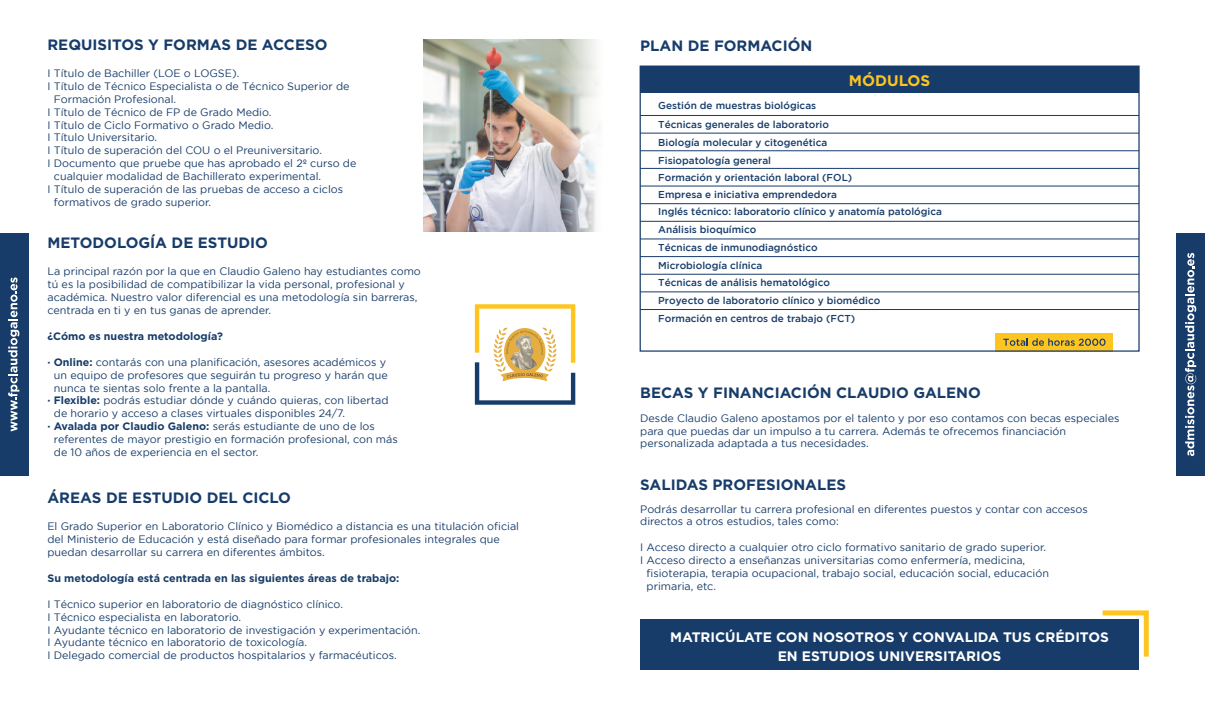
<style>
.page{position:relative;width:1205px;height:709px;background:#fff}
.page>*{position:absolute;margin:0;border:0;box-sizing:border-box;transform-origin:0 0}
.t1{font:700 15.25px "Gotham";color:#fec41f}
.t2{font:700 15px "Gotham";color:#173c6a}
.t3{font:700 13.75px/19px "Gotham";color:#fff;text-align:center}
.t4{font:10.75px/12.9px "Gotham";color:#173c6a}
.t5{font:700 10.75px "Gotham";color:#173c6a}
.t6{font:500 10px/17.5px "Gotham";color:#173c6a}
.s1{font-weight:700}
.s2{font-weight:400}
</style>
<div class="page">
<img style="left:423px;top:39px;width:136px;height:193px">
<div style="left:995px;top:333px;width:118px;height:18px;background:#fec41f"></div>
<svg style="left:1003px;top:338px;width:102px;height:8px"></svg>
<div style="left:640px;top:66px;width:499px;height:26px;background:#173c6a"></div>
<hr style="left:640px;top:115px;width:499px;height:1px;background:#173c6a">
<hr style="left:640px;top:133px;width:499px;height:1px;background:#173c6a">
<hr style="left:640px;top:150px;width:499px;height:1px;background:#173c6a">
<hr style="left:640px;top:168px;width:499px;height:1px;background:#173c6a">
<hr style="left:640px;top:186px;width:499px;height:1px;background:#173c6a">
<hr style="left:640px;top:203px;width:499px;height:1px;background:#173c6a">
<hr style="left:640px;top:221px;width:499px;height:1px;background:#173c6a">
<hr style="left:640px;top:239px;width:499px;height:1px;background:#173c6a">
<hr style="left:640px;top:256px;width:499px;height:1px;background:#173c6a">
<hr style="left:640px;top:274px;width:499px;height:1px;background:#173c6a">
<hr style="left:640px;top:291px;width:499px;height:1px;background:#173c6a">
<hr style="left:640px;top:309px;width:499px;height:1px;background:#173c6a">
<div style="left:639px;top:65px;width:500px;height:287px;border:1px solid #173c6a"></div>
<div style="left:640px;top:619px;width:499px;height:51px;background:#173c6a"></div>
<svg style="left:1102px;top:610px;width:47px;height:47px"></svg>
<svg style="left:475px;top:304px;width:100px;height:101px"></svg>
<div style="left:0;top:233px;width:28px;height:243px;background:#173c6a"></div>
<svg style="left:8px;top:277px;width:11px;height:154px"></svg>
<div style="left:1176px;top:233px;width:29px;height:243px;background:#173c6a"></div>
<svg style="left:1185px;top:253px;width:11px;height:203px"></svg>
<svg style="left:559px;top:39px;width:39px;height:193px"></svg>
<h2 class="t2" style="left:47px;top:36px;width:281px">REQUISITOS Y FORMAS DE ACCESO</h2>
<p class="t4" style="left:47px;top:67px;width:193px">I Título de Bachiller (LOE o LOGSE).</p>
<p class="t4" style="left:47px;top:79px;width:304px">I Título de Técnico Especialista o de Técnico Superior de</p>
<p class="t4" style="left:54px;top:92px;width:124px">Formación Profesional.</p>
<p class="t4" style="left:47px;top:105px;width:225px">I Título de Técnico de FP de Grado Medio.</p>
<p class="t4" style="left:47px;top:118px;width:227px">I Título de Ciclo Formativo o Grado Medio.</p>
<p class="t4" style="left:47px;top:131px;width:111px">I Título Universitario.</p>
<p class="t4" style="left:47px;top:144px;width:276px">I Título de superación del COU o el Preuniversitario.</p>
<p class="t4" style="left:47px;top:157px;width:310px">I Documento que pruebe que has aprobado el 2º curso de</p>
<p class="t4" style="left:54px;top:170px;width:269px">cualquier modalidad de Bachillerato experimental.</p>
<p class="t4" style="left:47px;top:183px;width:297px">I Título de superación de las pruebas de acceso a ciclos</p>
<p class="t4" style="left:54px;top:196px;width:159px">formativos de grado superior.</p>
<h2 class="t2" style="left:47px;top:234px;width:222px">METODOLOGÍA DE ESTUDIO</h2>
<p class="t4" style="left:47px;top:265px;width:375px">La principal razón por la que en Claudio Galeno hay estudiantes como tú es la posibilidad de compatibilizar la vida personal, profesional y académica. Nuestro valor diferencial es una metodología sin barreras, centrada en ti y en tus ganas de aprender.</p>
<p class="t5" style="left:47px;top:330px;width:177px">¿Cómo es nuestra metodología?</p>
<p class="t4" style="left:47px;top:355px;width:340px"><span class="s1">· Online:</span> contarás con una planificación, asesores académicos y</p>
<p class="t4" style="left:54px;top:368px;width:335px">un equipo de profesores que seguirán tu progreso y harán que</p>
<p class="t4" style="left:54px;top:381px;width:218px">nunca te sientas solo frente a la pantalla.</p>
<p class="t4" style="left:47px;top:394px;width:342px"><span class="s1">· Flexible:</span> podrás estudiar dónde y cuándo quieras, con libertad</p>
<p class="t4" style="left:54px;top:407px;width:293px">de horario y acceso a clases virtuales disponibles 24/7.</p>
<p class="t5" style="left:47px;top:420px;width:329px">· Avalada por Claudio Galeno: <span class="s2">serás estudiante de uno de los</span></p>
<p class="t4" style="left:54px;top:433px;width:345px">referentes de mayor prestigio en formación profesional, con más</p>
<p class="t4" style="left:54px;top:445px;width:206px">de 10 años de experiencia en el sector.</p>
<h2 class="t2" style="left:47px;top:489px;width:245px">ÁREAS DE ESTUDIO DEL CICLO</h2>
<p class="t4" style="left:47px;top:520px;width:473px">El Grado Superior en Laboratorio Clínico y Biomédico a distancia es una titulación oficial del Ministerio de Educación y está diseñado para formar profesionales integrales que puedan desarrollar su carrera en diferentes ámbitos.</p>
<p class="t5" style="left:47px;top:572px;width:353px">Su metodología está centrada en las siguientes áreas de trabajo:</p>
<p class="t4" style="left:47px;top:597px;width:374px">I Técnico superior en laboratorio de diagnóstico clínico.<br>I Técnico especialista en laboratorio.<br>I Ayudante técnico en laboratorio de investigación y experimentación.<br>I Ayudante técnico en laboratorio de toxicología.<br>I Delegado comercial de productos hospitalarios y farmacéuticos.</p>
<h2 class="t2" style="left:640px;top:37px;width:174px">PLAN DE FORMACIÓN</h2>
<p class="t6" style="left:658px;top:96px;width:172px;line-height:18.4px">Gestión de muestras biológicas<br>Técnicas generales de laboratorio<br>Biología molecular y citogenética</p>
<p class="t6" style="left:658px;top:151px;width:114px">Fisiopatología general</p>
<h1 class="t1" style="left:849px;top:72px;width:83px">MÓDULOS</h1>
<p class="t6" style="left:658px;top:168px;width:195px">Formación y orientación laboral (FOL)</p>
<p class="t6" style="left:658px;top:186px;width:180px">Empresa e iniciativa emprendedora</p>
<p class="t6" style="left:658px;top:203px;width:285px">Inglés técnico: laboratorio clínico y anatomía patológica</p>
<p class="t6" style="left:658px;top:220px;width:100px">Análisis bioquímico</p>
<p class="t6" style="left:658px;top:238px;width:223px">Técnicas de inmunodiagnóstico Microbiología clínica<br>Técnicas de análisis hematológico<br>Proyecto de laboratorio clínico y biomédico</p>
<p class="t6" style="left:658px;top:309px;width:199px">Formación en centros de trabajo (FCT)</p>
<h2 class="t2" style="left:640px;top:384px;width:342px">BECAS Y FINANCIACIÓN CLAUDIO GALENO</h2>
<p class="t4" style="left:640px;top:411px;width:481px">Desde Claudio Galeno apostamos por el talento y por eso contamos con becas especiales para que puedas dar un impulso a tu carrera. Además te ofrecemos financiación personalizada adaptada a tus necesidades.</p>
<h2 class="t2" style="left:640px;top:475px;width:207px">SALIDAS PROFESIONALES</h2>
<p class="t4" style="left:640px;top:502px;width:449px">Podrás desarrollar tu carrera profesional en diferentes puestos y contar con accesos directos a otros estudios, tales como:</p>
<p class="t4" style="left:640px;top:541px;width:407px">I Acceso directo a cualquier otro ciclo formativo sanitario de grado superior.</p>
<p class="t4" style="left:640px;top:554px;width:386px">I Acceso directo a enseñanzas universitarias como enfermería, medicina,</p>
<p class="t4" style="left:647px;top:566px;width:404px">fisioterapia, terapia ocupacional, trabajo social, educación social, educación</p>
<p class="t4" style="left:647px;top:579px;width:71px">primaria, etc.</p>
<p class="t3" style="left:670px;top:627px;width:440px">MATRICÚLATE CON NOSOTROS Y CONVALIDA TUS CRÉDITOS<br>EN ESTUDIOS UNIVERSITARIOS</p>
</div>
